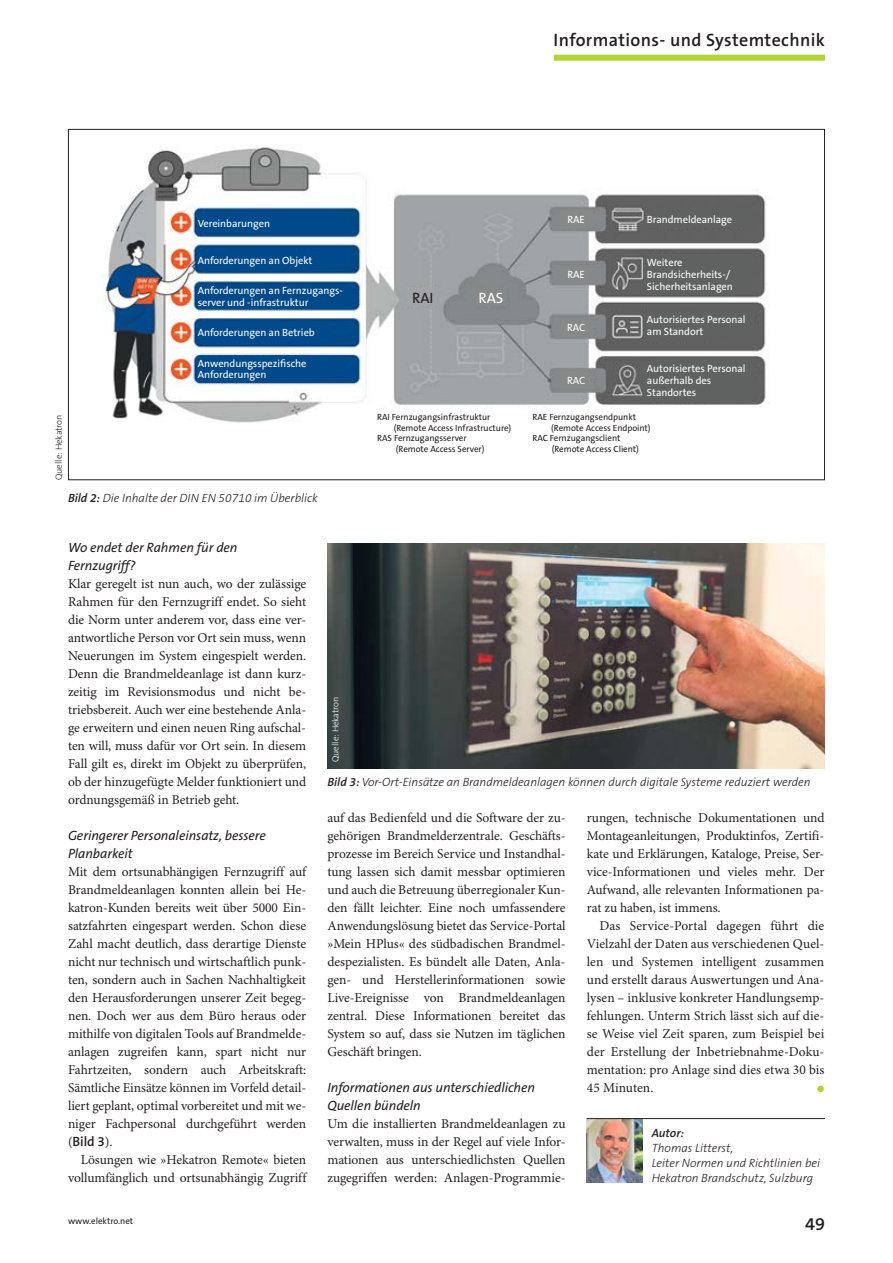
<style>
.page{position:relative;width:893px;height:1263px;background:#fff}
.page>*{position:absolute;margin:0;border:0;box-sizing:border-box;transform-origin:0 0}
.t1{font:600 18px "The Sans Os F";letter-spacing:.02em;color:#231f20}
.t2{font:15px "The Sans Os F";color:#231f20}
.t3{font:15px "The Sans Os F";color:#fff}
.t4{font:13.5px/18px "Minion Pro";letter-spacing:-.005em;color:#231f20;text-align:justify}
.t5{font:italic 13.5px/18px "The Sans Os F";letter-spacing:-.005em;color:#231f20}
.t6{font:600 13.5px "The Sans Os F";color:#231f20}
.t7{font:italic 300 12px/15px "The Sans Os F";color:#231f20}
.t8{font:italic 600 12px "The Sans Os F";letter-spacing:-.005em;color:#231f20}
.t9{font:10.5px/12px "The Sans Os F";letter-spacing:-.005em;color:#fff}
.t10{font:9px "The Sans Os F";letter-spacing:-.005em;color:#231f20}
.t11{font:300 9px "The Sans Os F";color:#fff}
.t12{font:300 9px "The Sans Os F";color:#231f20}
.t13{font:9px "Zapf Dingbats Std";color:#b3d334}
.s1{font-weight:600}
.s2{font-family:"Minion Pro";font-weight:400}
</style>
<div class="page">
<img style="left:327px;top:543px;width:497px;height:225px">
<img style="left:103px;top:147px;width:667px;height:276px">
<img style="left:587px;top:1119px;width:55px;height:63px">
<hr style="left:587px;top:1118px;width:238px;height:1px;background:#231f20">
<div style="left:198px;top:214px;width:134px;height:18px;background:#004a8b"></div>
<div style="left:647px;top:211px;width:104px;height:17px;background:#606161"></div>
<div style="left:560px;top:211px;width:32px;height:17px;background:#878888"></div>
<div style="left:475px;top:289px;width:32px;height:17px;background:#878888"></div>
<div style="left:407px;top:289px;width:32px;height:17px;background:#a1a3a4"></div>
<div style="left:560px;top:265px;width:32px;height:18px;background:#878888"></div>
<div style="left:560px;top:319px;width:32px;height:17px;background:#878888"></div>
<div style="left:560px;top:371px;width:32px;height:17px;background:#878888"></div>
<div style="left:647px;top:254px;width:104px;height:40px;background:#606161"></div>
<div style="left:647px;top:310px;width:108px;height:31px;background:#606161"></div>
<div style="left:647px;top:358px;width:108px;height:43px;background:#606161"></div>
<div style="left:377px;top:410px;width:290px;height:46px;background:#fff"></div>
<div style="left:198px;top:251px;width:134px;height:18px;background:#004a8b"></div>
<div style="left:198px;top:323px;width:134px;height:18px;background:#004a8b"></div>
<div style="left:198px;top:356px;width:134px;height:25px;background:#004a8b"></div>
<div style="left:198px;top:284px;width:155px;height:25px;background:#004a8b"></div>
<div style="left:554px;top:55px;width:271px;height:6px;background:#b3d235"></div>
<h1 class="t1" style="left:553px;top:31px;width:273px">Informations- und Systemtechnik</h1>
<p class="t9" style="left:198px;top:218px;width:74px">Vereinbarungen</p>
<p class="t9" style="left:567px;top:214px;width:19px">RAE</p>
<p class="t9" style="left:647px;top:214px;width:87px">Brandmeldeanlage</p>
<p class="t9" style="left:198px;top:255px;width:116px">Anforderungen an Objekt</p>
<p class="t9" style="left:198px;top:285px;width:147px">Anforderungen an Fernzugangs&shy;server und -infrastruktur</p>
<p class="t12" style="left:54px;top:480px;width:67px;rotate:-90deg">Quelle: Hekatron</p>
<p class="t9" style="left:198px;top:327px;width:119px">Anforderungen an Betrieb</p>
<p class="t9" style="left:198px;top:358px;width:110px">Anwendungsspezifische<br>Anforderungen</p>
<p class="t7" style="left:68px;top:491px;width:251px"><span class="s1">Bild 2:</span> Die Inhalte der DIN EN 50710 im Überblick</p>
<p class="t2" style="left:412px;top:290px;width:23px">RAI</p>
<p class="t3" style="left:479px;top:290px;width:26px">RAS</p>
<p class="t10" style="left:377px;top:413px;width:115px">RAI Fernzugangsinfrastruktur</p>
<p class="t10" style="left:394px;top:423px;width:119px">(Remote Access Infrastructure)</p>
<p class="t10" style="left:377px;top:434px;width:91px">RAS Fernzugangsserver</p>
<p class="t10" style="left:396px;top:444px;width:90px">(Remote Access Server)</p>
<p class="t9" style="left:567px;top:269px;width:19px">RAE</p>
<p class="t9" style="left:567px;top:322px;width:20px">RAC</p>
<p class="t9" style="left:567px;top:375px;width:20px">RAC</p>
<p class="t9" style="left:647px;top:257px;width:87px">Weitere<br>Brandsicherheits-/<br>Sicherheitsanlagen</p>
<p class="t9" style="left:647px;top:314px;width:100px">Autorisiertes Personal am Standort</p>
<p class="t9" style="left:647px;top:363px;width:100px">Autorisiertes Personal außerhalb des<br>Standortes</p>
<p class="t10" style="left:533px;top:413px;width:105px">RAE Fernzugangsendpunkt</p>
<p class="t10" style="left:551px;top:423px;width:101px">(Remote Access Endpoint)</p>
<p class="t10" style="left:533px;top:434px;width:89px">RAC Fernzugangsclient</p>
<p class="t10" style="left:552px;top:444px;width:89px">(Remote Access Client)</p>
<p class="t5" style="left:68px;top:540px;width:171px">Wo endet der Rahmen für den<br>Fernzugriff?</p>
<p class="t4" style="left:68px;top:576px;width:240px">Klar geregelt ist nun auch, wo der zulässige Rahmen für den Fernzugriff endet. So sieht die Norm unter anderem vor, dass eine ver&shy;antwortliche Person vor Ort sein muss, wenn Neuerungen im System eingespielt werden.<br>Denn die Brandmeldeanlage ist dann kurz&shy;zeitig im Revisionsmodus und nicht be&shy;triebsbereit. Auch wer eine bestehende Anla&shy;ge erweitern und einen neuen Ring aufschal&shy;ten will, muss dafür vor Ort sein. In diesem Fall gilt es, direkt im Objekt zu überprüfen, ob der hinzugefügte Melder funktioniert und ordnungsgemäß in Betrieb geht.</p>
<p class="t5" style="left:68px;top:828px;width:199px">Geringerer Personaleinsatz, bessere<br>Planbarkeit</p>
<p class="t4" style="left:68px;top:864px;width:240px">Mit dem ortsunabhängigen Fernzugriff auf Brandmeldeanlagen konnten allein bei He&shy;katron-Kunden bereits weit über 5000 Ein&shy;satzfahrten eingespart werden. Schon diese Zahl macht deutlich, dass derartige Dienste nicht nur technisch und wirtschaftlich punk&shy;ten, sondern auch in Sachen Nachhaltigkeit den Herausforderungen unserer Zeit begeg&shy;nen. Doch wer aus dem Büro heraus oder mithilfe von digitalen Tools auf Brandmelde&shy;anlagen zugreifen kann, spart nicht nur Fahrtzeiten, sondern auch Arbeitskraft:<br>Sämtliche Einsätze können im Vorfeld detail&shy;liert geplant, optimal vorbereitet und mit we&shy;niger Fachpersonal durchgeführt werden</p>
<p class="t6" style="left:68px;top:1135px;width:46px"><span class="s2">(</span>Bild 3<span class="s2">).</span></p>
<p class="t4" style="left:68px;top:1152px;width:240px;text-align:right">Lösungen wie »Hekatron Remote« bieten vollumfänglich und ortsunabhängig Zugriff</p>
<p class="t10" style="left:68px;top:1217px;width:67px">www.elektro.net</p>
<p class="t11" style="left:331px;top:762px;width:67px;rotate:-90deg">Quelle: Hekatron</p>
<p class="t7" style="left:327px;top:775px;width:485px"><span class="s1">Bild 3:</span> Vor-Ort-Einsätze an Brandmeldeanlagen können durch digitale Systeme reduziert werden</p>
<p class="t4" style="left:327px;top:810px;width:240px">auf das Bedienfeld und die Software der zu&shy;gehörigen Brandmelderzentrale. Geschäfts&shy;prozesse im Bereich Service und Instandhal&shy;tung lassen sich damit messbar optimieren und auch die Betreuung überregionaler Kun&shy;den fällt leichter. Eine noch umfassendere Anwendungslösung bietet das Service-Portal »Mein HPlus« des südbadischen Brandmel&shy;despezialisten. Es bündelt alle Daten, Anla&shy;gen- und Herstellerinformationen sowie Live-Ereignisse von Brandmeldeanlagen zentral. Diese Informationen bereitet das System so auf, dass sie Nutzen im täglichen Geschäft bringen.</p>
<p class="t5" style="left:327px;top:1080px;width:209px">Informationen aus unterschiedlichen<br>Quellen bündeln</p>
<p class="t4" style="left:327px;top:1116px;width:240px">Um die installierten Brandmeldeanlagen zu verwalten, muss in der Regel auf viele Infor&shy;mationen aus unterschiedlichsten Quellen zugegriffen werden: Anlagen-Programmie-</p>
<p class="t4" style="left:587px;top:810px;width:239px">rungen, technische Dokumentationen und Montageanleitungen, Produktinfos, Zertifi&shy;kate und Erklärungen, Kataloge, Preise, Ser&shy;vice-Informationen und vieles mehr. Der Aufwand, alle relevanten Informationen pa&shy;rat zu haben, ist immens.</p>
<p class="t4" style="left:587px;top:918px;width:239px;text-indent:13px">Das Service-Portal dagegen führt die Vielzahl der Daten aus verschiedenen Quel&shy;len und Systemen intelligent zusammen und erstellt daraus Auswertungen und Ana&shy;lysen – inklusive konkreter Handlungsemp&shy;fehlungen. Unterm Strich lässt sich auf die&shy;se Weise viel Zeit sparen, zum Beispiel bei der Erstellung der Inbetriebnahme-Doku&shy;mentation: pro Anlage sind dies etwa 30 bis 45 Minuten.</p>
<p class="t13" style="left:817px;top:1084px;width:9px">●</p>
<p class="t8" style="left:652px;top:1128px;width:34px">Autor:</p>
<p class="t7" style="left:652px;top:1142px;width:170px">Thomas Litterst,<br>Leiter Normen und Richtlinien bei<br>Hekatron Brandschutz, Sulzburg</p>
<h1 class="t1" style="left:805px;top:1215px;width:21px">49</h1>
</div>
